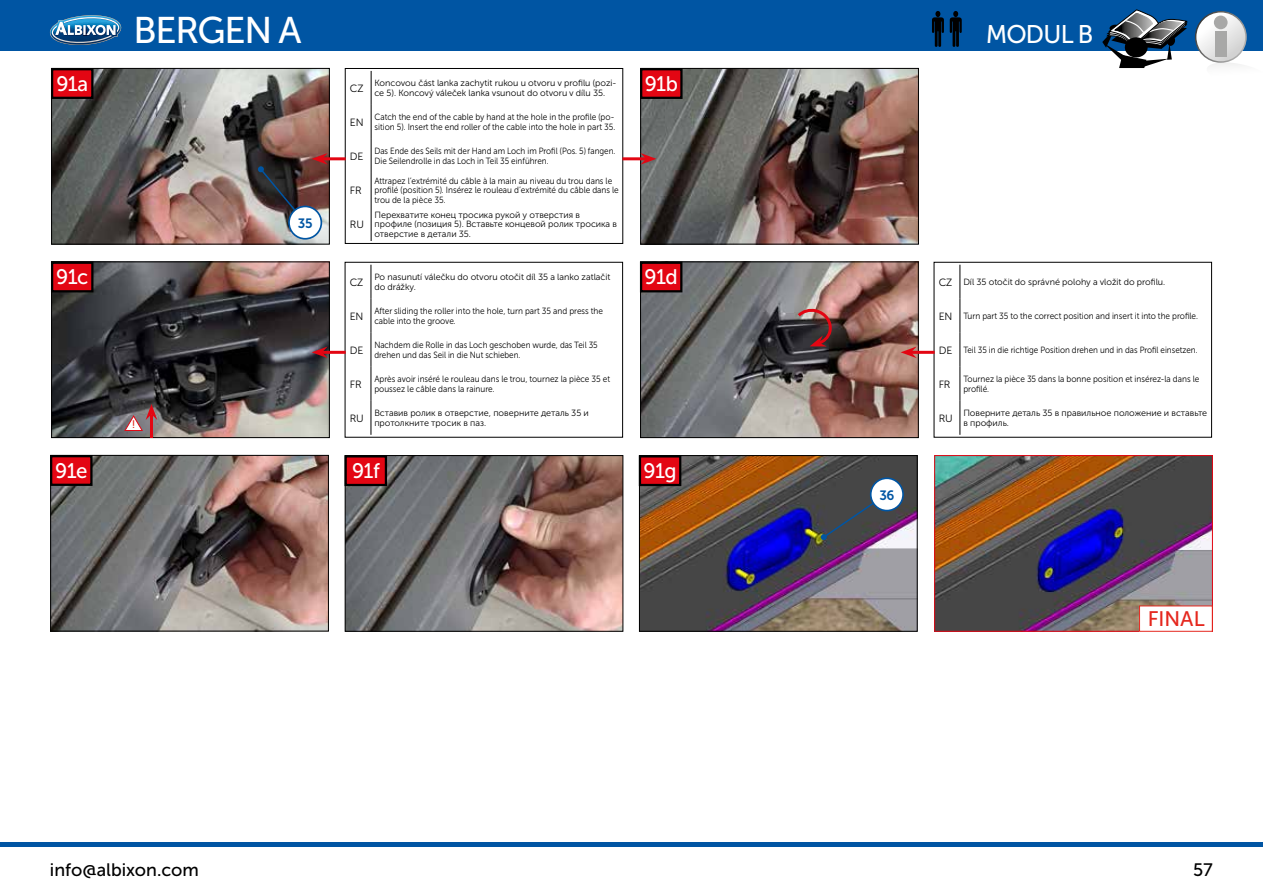
<style>
.page{position:relative;width:1263px;height:893px;background:#fff}
.page>*{position:absolute;margin:0;border:0;box-sizing:border-box;transform-origin:0 0}
.t1{font:37.05px "Museo Sans Cyrl 500";letter-spacing:-.03em;color:#fff}
.t2{font:25.5px "Museo Sans Cyrl 500";letter-spacing:-.03em;color:#fff}
.t3{font:21px "Museo Sans Cyrl 500";letter-spacing:-.03em;color:#fff}
.t4{font:21px "Museo Sans Cyrl 500";color:#e5271e}
.t5{font:18px "Museo Sans Cyrl 500";color:#000}
.t6{font:13.5px "Museo Sans Cyrl 700";color:#0055a3}
.t7{font:10.95px "Museo Sans Cyrl 500";color:#e5271e}
.t8{font:10.5px "Museo Sans Cyrl 300";color:#000}
.t9{font:9px/9.8px "Museo Sans Cyrl 300";color:#000;scale:.92 1}
.t10{font:9px/9.8px "Museo Sans Cyrl 300";color:#000}
.t11{font:9px/9.8px "Museo Sans Cyrl 300";color:#000;scale:.9 1}
.s1{font-size:10.5px}
</style>
<div class="page">
<div style="left:0;top:0;width:1263px;height:51px;background:#0055a3"></div>
<hr style="left:0;top:842px;width:1263px;height:4px;background:#0055a3">
<svg style="left:1196px;top:12px;width:50px;height:50px"></svg>
<div style="left:1195px;top:11px;width:52px;height:52px;border:2px solid #fff;border-radius:50%"></div>
<svg style="left:1209px;top:62px;width:32px;height:5px"></svg>
<div style="left:1215px;top:32px;width:11px;height:25px;background:#a8a8a7"></div>
<div style="left:1214px;top:16px;width:13px;height:13px;background:#a8a8a7;border-radius:50%"></div>
<svg style="left:1102px;top:10px;width:85px;height:58px"></svg>
<svg style="left:50px;top:15px;width:71px;height:30px"></svg>
<svg style="left:932px;top:11px;width:12px;height:36px"></svg>
<svg style="left:950px;top:11px;width:12px;height:36px"></svg>
<img style="left:53px;top:70px;width:275px;height:172px">
<div style="left:51px;top:68px;width:279px;height:176px;border:1px solid #000"></div>
<div style="left:52px;top:69px;width:40px;height:29px;background:#e30613"></div>
<div style="left:51px;top:68px;width:42px;height:31px;border:2px solid #000"></div>
<div style="left:289px;top:206px;width:32px;height:33px;background:#fff;border-radius:50%"></div>
<div style="left:288px;top:206px;width:34px;height:34px;border:2px solid #0055a3;border-radius:50%"></div>
<img style="left:642px;top:70px;width:275px;height:172px">
<div style="left:640px;top:68px;width:279px;height:176px;border:1px solid #000"></div>
<div style="left:641px;top:69px;width:40px;height:29px;background:#e30613"></div>
<div style="left:640px;top:68px;width:42px;height:31px;border:2px solid #000"></div>
<hr style="left:371px;top:71px;width:1px;height:34px;background:#000">
<hr style="left:371px;top:105px;width:1px;height:34px;background:#000">
<hr style="left:371px;top:139px;width:1px;height:34px;background:#000">
<hr style="left:371px;top:173px;width:1px;height:34px;background:#000">
<hr style="left:371px;top:207px;width:1px;height:34px;background:#000">
<div style="left:345px;top:68px;width:278px;height:176px;border:1px solid #000"></div>
<hr style="left:322px;top:157px;width:24px;height:3px;background:#e30613">
<img style="left:258px;top:153px;width:70px;height:72px">
<hr style="left:622px;top:157px;width:24px;height:3px;background:#e30613">
<svg style="left:640px;top:153px;width:16px;height:12px"></svg>
<hr style="left:371px;top:265px;width:1px;height:34px;background:#000">
<hr style="left:371px;top:299px;width:1px;height:34px;background:#000">
<hr style="left:371px;top:333px;width:1px;height:34px;background:#000">
<hr style="left:371px;top:367px;width:1px;height:34px;background:#000">
<hr style="left:371px;top:401px;width:1px;height:34px;background:#000">
<div style="left:345px;top:262px;width:278px;height:176px;border:1px solid #000"></div>
<img style="left:53px;top:263px;width:275px;height:173px">
<div style="left:51px;top:261px;width:279px;height:177px;border:1px solid #000"></div>
<div style="left:52px;top:263px;width:40px;height:28px;background:#e30613"></div>
<div style="left:51px;top:262px;width:42px;height:30px;border:2px solid #000"></div>
<hr style="left:322px;top:351px;width:24px;height:3px;background:#e30613">
<svg style="left:312px;top:346px;width:16px;height:12px"></svg>
<hr style="left:959px;top:265px;width:1px;height:34px;background:#000">
<hr style="left:959px;top:299px;width:1px;height:34px;background:#000">
<hr style="left:959px;top:333px;width:1px;height:34px;background:#000">
<hr style="left:959px;top:367px;width:1px;height:34px;background:#000">
<hr style="left:959px;top:401px;width:1px;height:34px;background:#000">
<div style="left:934px;top:262px;width:278px;height:176px;border:1px solid #000"></div>
<img style="left:642px;top:263px;width:275px;height:173px">
<div style="left:640px;top:261px;width:279px;height:177px;border:1px solid #000"></div>
<div style="left:641px;top:263px;width:40px;height:28px;background:#e30613"></div>
<div style="left:640px;top:262px;width:42px;height:30px;border:2px solid #000"></div>
<hr style="left:911px;top:351px;width:24px;height:3px;background:#e30613">
<svg style="left:901px;top:346px;width:16px;height:12px"></svg>
<svg style="left:794px;top:306px;width:41px;height:41px;background:#6e4446"></svg>
<img style="left:52px;top:457px;width:275px;height:172px">
<div style="left:50px;top:455px;width:279px;height:176px;border:1px solid #000"></div>
<div style="left:51px;top:456px;width:40px;height:29px;background:#e30613"></div>
<div style="left:50px;top:455px;width:43px;height:31px;border:2px solid #000"></div>
<img style="left:347px;top:457px;width:274px;height:173px">
<div style="left:345px;top:455px;width:278px;height:177px;border:1px solid #000"></div>
<div style="left:346px;top:456px;width:40px;height:29px;background:#e30613"></div>
<div style="left:344px;top:455px;width:43px;height:31px;border:2px solid #000"></div>
<img style="left:936px;top:457px;width:275px;height:173px">
<div style="left:934px;top:455px;width:279px;height:177px;border:1px solid #e30613"></div>
<div style="left:1139px;top:606px;width:73px;height:25px;background:#fff"></div>
<div style="left:1139px;top:606px;width:74px;height:26px;border:1px solid #e5271e"></div>
<img style="left:641px;top:457px;width:274px;height:173px">
<div style="left:639px;top:455px;width:278px;height:177px;border:1px solid #000"></div>
<div style="left:640px;top:456px;width:40px;height:29px;background:#e30613"></div>
<div style="left:639px;top:455px;width:42px;height:31px;border:2px solid #000"></div>
<svg style="left:821px;top:492px;width:67px;height:48px;background:#46454d"></svg>
<div style="left:871px;top:478px;width:32px;height:33px;background:#fff;border-radius:50%"></div>
<div style="left:870px;top:477px;width:34px;height:34px;border:2px solid #0055a3;border-radius:50%"></div>
<hr style="left:150px;top:414px;width:3px;height:24px;background:#e30613">
<svg style="left:124px;top:404px;width:33px;height:27px"></svg>
<h1 class="t1" style="left:134px;top:10px;width:170px">BERGEN A</h1>
<h2 class="t2" style="left:986px;top:20px;width:109px">MODUL B</h2>
<h3 class="t3" style="left:56px;top:72px;width:33px">91a</h3>
<p class="t8" style="left:350px;top:83px;width:15px">CZ</p>
<p class="t10" style="left:374px;top:79px;width:243px">Koncovou část lanka zachytit rukou u otvoru v profilu (pozi&shy;ce 5). Koncový váleček lanka vsunout do otvoru v dílu 35.</p>
<h3 class="t3" style="left:645px;top:72px;width:35px">91b</h3>
<p class="t8" style="left:350px;top:117px;width:15px">EN</p>
<p class="t9" style="left:374px;top:113px;width:263px">Catch the end of the cable by hand at the hole in the profile (po&shy;sition 5). Insert the end roller of the cable into the hole in part 35.</p>
<p class="t8" style="left:350px;top:151px;width:15px">DE</p>
<p class="t11" style="left:374px;top:147px;width:269px">Das Ende des Seils mit der Hand am Loch im Profil (Pos. 5) fangen.<br>Die Seilendrolle in das Loch in Teil 35 einführen.</p>
<p class="t8" style="left:350px;top:185px;width:13px">FR</p>
<p class="t9" style="left:374px;top:176px;width:267px">Attrapez l’extrémité du câble à la main au niveau du trou dans le profilé (position 5). Insérez le rouleau d’extrémité du câble dans le trou de la pièce 35.</p>
<p class="t8" style="left:350px;top:219px;width:16px">RU</p>
<p class="t10" style="left:374px;top:210px;width:244px">Перехватите конец тросика рукой у отверстия в профиле (позиция 5). Вставьте концевой ролик тросика в отверстие в детали 35.</p>
<p class="t8" style="left:350px;top:276px;width:15px">CZ</p>
<p class="t10" style="left:374px;top:272px;width:238px">Po nasunutí válečku do otvoru otočit díl 35 a lanko zatlačit do drážky.</p>
<p class="t8" style="left:350px;top:310px;width:15px">EN</p>
<p class="t9" style="left:374px;top:306px;width:250px">After sliding the roller into the hole, turn part 35 and press the cable into the groove.</p>
<p class="t8" style="left:350px;top:344px;width:15px">DE</p>
<p class="t11" style="left:374px;top:340px;width:250px">Nachdem die Rolle in das Loch geschoben wurde, das Teil 35 drehen und das Seil in die Nut schieben.</p>
<p class="t8" style="left:350px;top:378px;width:13px">FR</p>
<p class="t9" style="left:374px;top:374px;width:258px">Après avoir inséré le rouleau dans le trou, tournez la pièce 35 et poussez le câble dans la rainure.</p>
<p class="t8" style="left:350px;top:412px;width:16px">RU</p>
<p class="t10" style="left:374px;top:408px;width:216px">Вставив ролик в отверстие, поверните деталь 35 и протолкните тросик в паз.</p>
<h3 class="t6" style="left:298px;top:216px;width:16px">35</h3>
<h3 class="t3" style="left:56px;top:266px;width:34px">91c</h3>
<p class="t10" style="left:939px;top:277px;width:228px"><span class="s1">CZ</span> Díl 35 otočit do správné polohy a vložit do profilu.</p>
<p class="t9" style="left:939px;top:311px;width:283px"><span class="s1">EN</span> Turn part 35 to the correct position and insert it into the profile.</p>
<p class="t11" style="left:939px;top:345px;width:289px"><span class="s1">DE</span> Teil 35 in die richtige Position drehen und in das Profil einsetzen.</p>
<p class="t8" style="left:939px;top:378px;width:13px">FR</p>
<p class="t9" style="left:963px;top:374px;width:258px">Tournez la pièce 35 dans la bonne position et insérez-la dans le profilé.</p>
<p class="t8" style="left:939px;top:412px;width:16px">RU</p>
<p class="t10" style="left:963px;top:408px;width:245px">Поверните деталь 35 в правильное положение и вставьте в профиль.</p>
<h3 class="t3" style="left:645px;top:266px;width:35px">91d</h3>
<p class="t7" style="left:132px;top:418px;width:5px">!</p>
<h3 class="t3" style="left:55px;top:459px;width:34px">91e</h3>
<h3 class="t3" style="left:352px;top:459px;width:29px">91f</h3>
<h3 class="t3" style="left:643px;top:459px;width:35px">91g</h3>
<h3 class="t6" style="left:879px;top:487px;width:17px">36</h3>
<h3 class="t4" style="left:1148px;top:607px;width:59px">FINAL</h3>
<h3 class="t5" style="left:50px;top:860px;width:150px">info@albixon.com</h3>
<h3 class="t5" style="left:1193px;top:860px;width:21px">57</h3>
</div>
